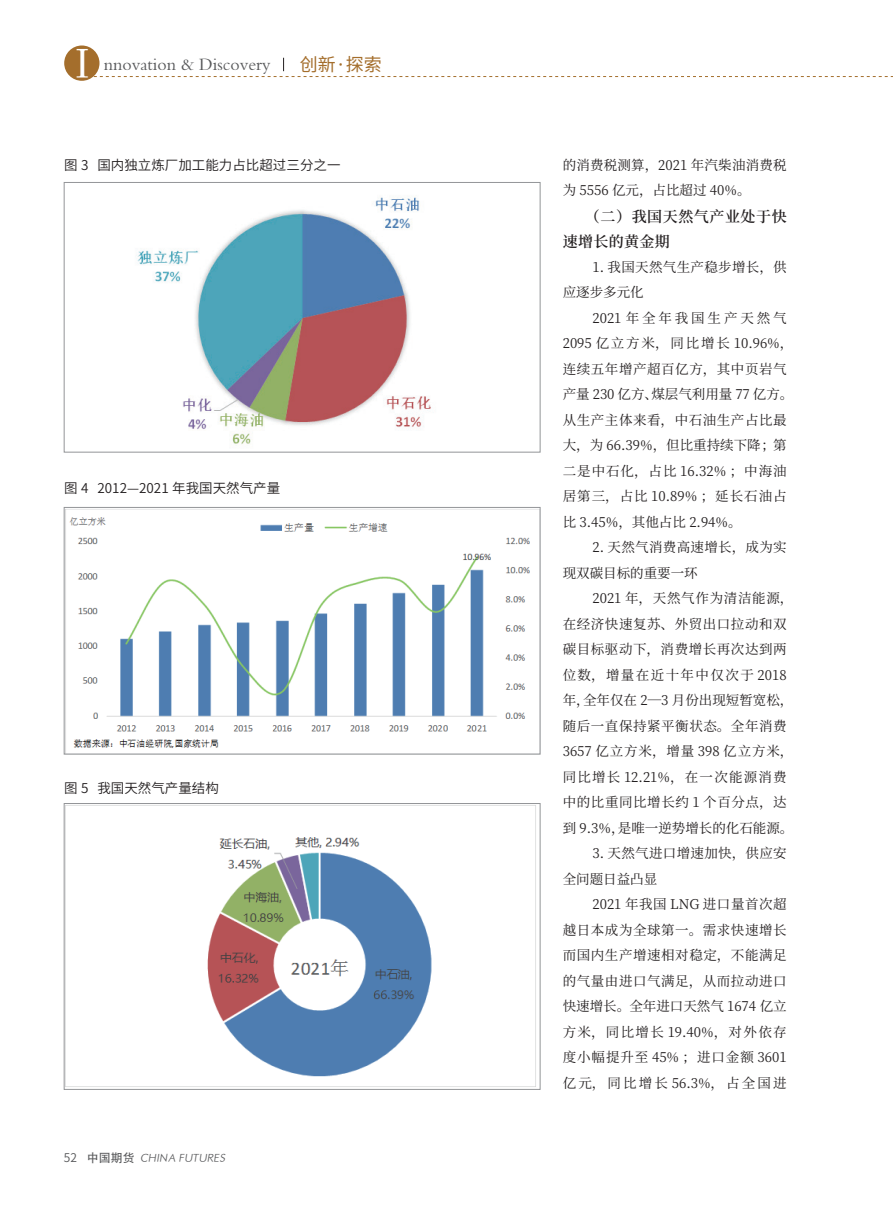
<style>
.page{position:relative;width:893px;height:1212px;background:#fff}
.page>*{position:absolute;margin:0;border:0;box-sizing:border-box;transform-origin:0 0}
.t1{font:42px "FZXSSJW GB1 0";color:#fff}
.t2{font:18px "FZKTK GBK1 0";color:#57585a}
.t3{font:18px "Source Han Sans CN";color:#a46e2c}
.t4{font:600 15px/25.5px "Source Han Serif CN";letter-spacing:.035em;color:#231f20}
.t5{font:13.5px/25.5px "Source Han Serif CN";letter-spacing:.04em;color:#231f20}
.t6{font:13.5px "Source Han Sans CN";color:#231f20}
.t7{font:13.5px/25.5px "Source Han Serif CN";letter-spacing:.01em;color:#231f20}
.t8{font:12px "FZSKBXKJW GB1 0";color:#57585a}
.s1{font-family:"Source Han Sans CN"}
.s2{font-family:"FZHTK GBK1 0"}
</style>
<div class="page">
<div style="left:64px;top:45px;width:35px;height:36px;background:#a46e2c;border-radius:50%"></div>
<svg style="left:93px;top:58px;width:800px;height:19px"></svg>
<img style="left:137px;top:196px;width:294px;height:248px">
<div style="left:64px;top:182px;width:476px;height:270px;border:1px solid #939598"></div>
<img style="left:66px;top:509px;width:472px;height:239px">
<div style="left:64px;top:507px;width:476px;height:247px;border:1px solid #939598"></div>
<img style="left:66px;top:805px;width:470px;height:282px">
<div style="left:64px;top:803px;width:476px;height:287px;border:1px solid #939598"></div>
<h1 class="t1" style="left:76px;top:42px;width:15px">I</h1>
<h2 class="t2" style="left:104px;top:55px;width:168px">nnovation &amp; Discovery</h2>
<h2 class="t3" style="left:300px;top:54px;width:84px">创新·探索</h2>
<p class="t6" style="left:64px;top:157px;width:278px">图 3 国内独立炼厂加工能力占比超过三分之一</p>
<p class="t6" style="left:64px;top:480px;width:218px">图 4 2012—2021 年我国天然气产量</p>
<p class="t6" style="left:64px;top:780px;width:156px">图 5 我国天然气产量结构</p>
<p class="t8" style="left:64px;top:1151px;width:164px"><span class="s1">52</span> <span class="s2">中国期货</span> CHINA FUTURES</p>
<p class="t7" style="left:563px;top:152px;width:225px">的消费税测算，2021 年汽柴油消费税为 5556 亿元，占比超过 40%。</p>
<p class="t4" style="left:563px;top:204px;width:225px;text-indent:22px">（二）我国天然气产业处于快速增长的黄金期</p>
<p class="t5" style="left:563px;top:254px;width:225px;text-indent:30px">1. 我国天然气生产稳步增长，供应逐步多元化</p>
<p class="t5" style="left:563px;top:305px;width:232px;text-indent:30px">2021年全年我国生产天然气<br>2095 亿立方米，同比增长 10.96%，连续五年增产超百亿方，其中页岩气产量 230 亿方、煤层气利用量 77 亿方。从生产主体来看，中石油生产占比最大，为 66.39%，但比重持续下降；第二是中石化，占比 16.32% ；中海油居第三，占比 10.89% ；延长石油占比 3.45%，其他占比 2.94%。</p>
<p class="t5" style="left:563px;top:535px;width:225px;text-indent:30px">2. 天然气消费高速增长，成为实现双碳目标的重要一环</p>
<p class="t5" style="left:563px;top:586px;width:232px;text-indent:30px">2021 年，天然气作为清洁能源，在经济快速复苏、外贸出口拉动和双碳目标驱动下，消费增长再次达到两位数，增量在近十年中仅次于 2018年，全年仅在 2—3 月份出现短暂宽松，随后一直保持紧平衡状态。全年消费<br>3657 亿立方米，增量 398 亿立方米，同比增长 12.21%，在一次能源消费中的比重同比增长约 1 个百分点，达到 9.3%，是唯一逆势增长的化石能源。</p>
<p class="t5" style="left:563px;top:841px;width:225px;text-indent:30px">3. 天然气进口增速加快，供应安全问题日益凸显</p>
<p class="t5" style="left:563px;top:892px;width:225px;text-align:justify;text-indent:30px">2021 年我国 LNG 进口量首次超越日本成为全球第一。需求快速增长而国内生产增速相对稳定，不能满足的气量由进口气满足，从而拉动进口快速增长。全年进口天然气 1674 亿立方米，同比增长 19.40%，对外依存度小幅提升至 45% ；进口金额 3601亿元，同比增长 56.3%，占全国进</p>
</div>
